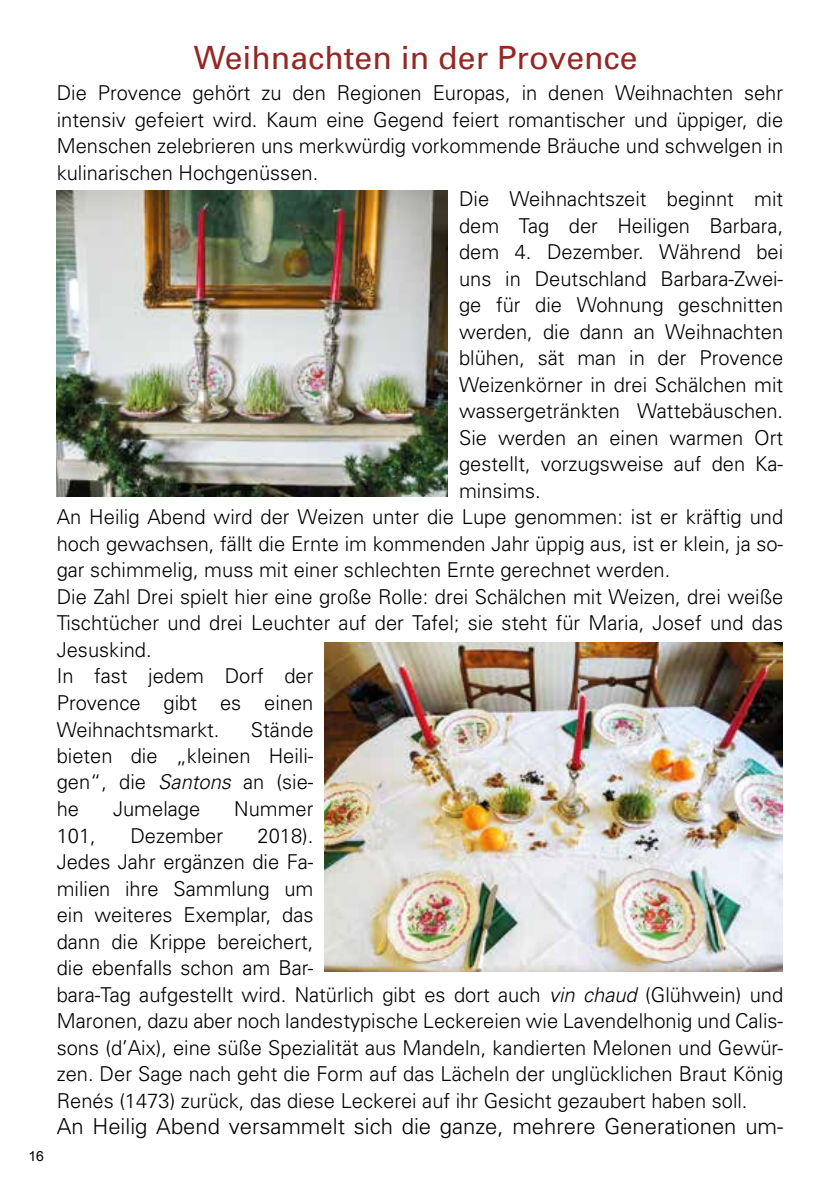
<style>
.page{position:relative;width:840px;height:1191px;background:#fff}
.page>*{position:absolute;margin:0;border:0;box-sizing:border-box;transform-origin:0 0}
.t1{font:32px "Univers";color:#932825}
.t2{font:300 22px "Univers";color:#000}
.t3{font:300 20.4px/26.4px "Univers";color:#000;text-align:justify}
.t4{font:14px "Arial";color:#000}
.s1{font-style:italic}
</style>
<div class="page">
<img style="left:57px;top:190px;width:390px;height:306px">
<img style="left:325px;top:642px;width:456px;height:329px">
<p class="t4" style="left:28px;top:1147px;width:17px">16</p>
<h1 class="t1" style="left:194px;top:39px;width:445px">Weihnachten in der Provence</h1>
<p class="t3" style="left:57px;top:80px;width:727px">Die Provence gehört zu den Regionen Europas, in denen Weihnachten sehr</p>
<p class="t3" style="left:57px;top:106px;width:727px">intensiv gefeiert wird. Kaum eine Gegend feiert romantischer und üppiger, die</p>
<p class="t3" style="left:57px;top:133px;width:727px">Menschen zelebrieren uns merkwürdig vorkommende Bräuche und schwelgen in</p>
<p class="t3" style="left:57px;top:159px;width:263px">kulinarischen Hochgenüssen.</p>
<p class="t3" style="left:459px;top:186px;width:325px">Die Weihnachtszeit beginnt mit</p>
<p class="t3" style="left:459px;top:212px;width:325px">dem Tag der Heiligen Barbara,</p>
<p class="t3" style="left:459px;top:239px;width:325px">dem 4. Dezember. Während bei</p>
<p class="t3" style="left:459px;top:265px;width:325px">uns in Deutschland Barbara-Zwei-</p>
<p class="t3" style="left:459px;top:292px;width:325px">ge für die Wohnung geschnitten</p>
<p class="t3" style="left:459px;top:318px;width:325px">werden, die dann an Weihnachten</p>
<p class="t3" style="left:459px;top:345px;width:325px">blühen, sät man in der Provence</p>
<p class="t3" style="left:459px;top:371px;width:325px">Weizenkörner in drei Schälchen mit</p>
<p class="t3" style="left:459px;top:398px;width:325px">wassergetränkten Wattebäuschen.</p>
<p class="t3" style="left:459px;top:424px;width:325px">Sie werden an einen warmen Ort</p>
<p class="t3" style="left:459px;top:451px;width:325px">gestellt, vorzugsweise auf den Ka-</p>
<p class="t3" style="left:459px;top:477px;width:83px">minsims.</p>
<p class="t3" style="left:57px;top:504px;width:727px">An Heilig Abend wird der Weizen unter die Lupe genommen: ist er kräftig und</p>
<p class="t3" style="left:57px;top:530px;width:727px">hoch gewachsen, fällt die Ernte im kommenden Jahr üppig aus, ist er klein, ja so-</p>
<p class="t3" style="left:57px;top:557px;width:614px">gar schimmelig, muss mit einer schlechten Ernte gerechnet werden.</p>
<p class="t3" style="left:57px;top:583px;width:727px">Die Zahl Drei spielt hier eine große Rolle: drei Schälchen mit Weizen, drei weiße</p>
<p class="t3" style="left:57px;top:610px;width:727px">Tischtücher und drei Leuchter auf der Tafel; sie steht für Maria, Josef und das</p>
<p class="t3" style="left:57px;top:636px;width:96px">Jesuskind.</p>
<p class="t3" style="left:57px;top:663px;width:258px">In fast jedem Dorf der</p>
<p class="t3" style="left:57px;top:689px;width:258px">Provence gibt es einen</p>
<p class="t3" style="left:57px;top:716px;width:164px">Weihnachtsmarkt.</p>
<p class="t3" style="left:57px;top:716px;width:258px;text-indent:194px">Stände bieten die „kleinen Heili&shy;gen“, die <span class="s1">Santons</span> an (sie&shy;he</p>
<p class="t3" style="left:113px;top:795px;width:89px">Jumelage</p>
<p class="t3" style="left:234px;top:795px;width:81px">Nummer</p>
<p class="t3" style="left:57px;top:822px;width:727px;text-align:left;text-indent:201px">2018).<br>Jedes Jahr ergänzen die Fa-<br>milien ihre Sammlung um<br>ein weiteres Exemplar, das<br>dann die Krippe bereichert,<br>die ebenfalls schon am Bar-<br>bara-Tag aufgestellt wird. Natürlich gibt es dort auch <span class="s1">vin chaud</span> (Glühwein) und Maronen, dazu aber noch landestypische Leckereien wie Lavendelhonig und Calis&shy;sons (d’Aix), eine süße Spezialität aus Mandeln, kandierten Melonen und Gewür&shy;zen. Der Sage nach geht die Form auf das Lächeln der unglücklichen Braut König Renés (1473) zurück, das diese Leckerei auf ihr Gesicht gezaubert haben soll.</p>
<p class="t2" style="left:57px;top:1113px;width:727px">An Heilig Abend versammelt sich die ganze, mehrere Generationen um-</p>
<p class="t3" style="left:57px;top:822px;width:41px">101,</p>
<p class="t3" style="left:130px;top:822px;width:94px">Dezember</p>
</div>
